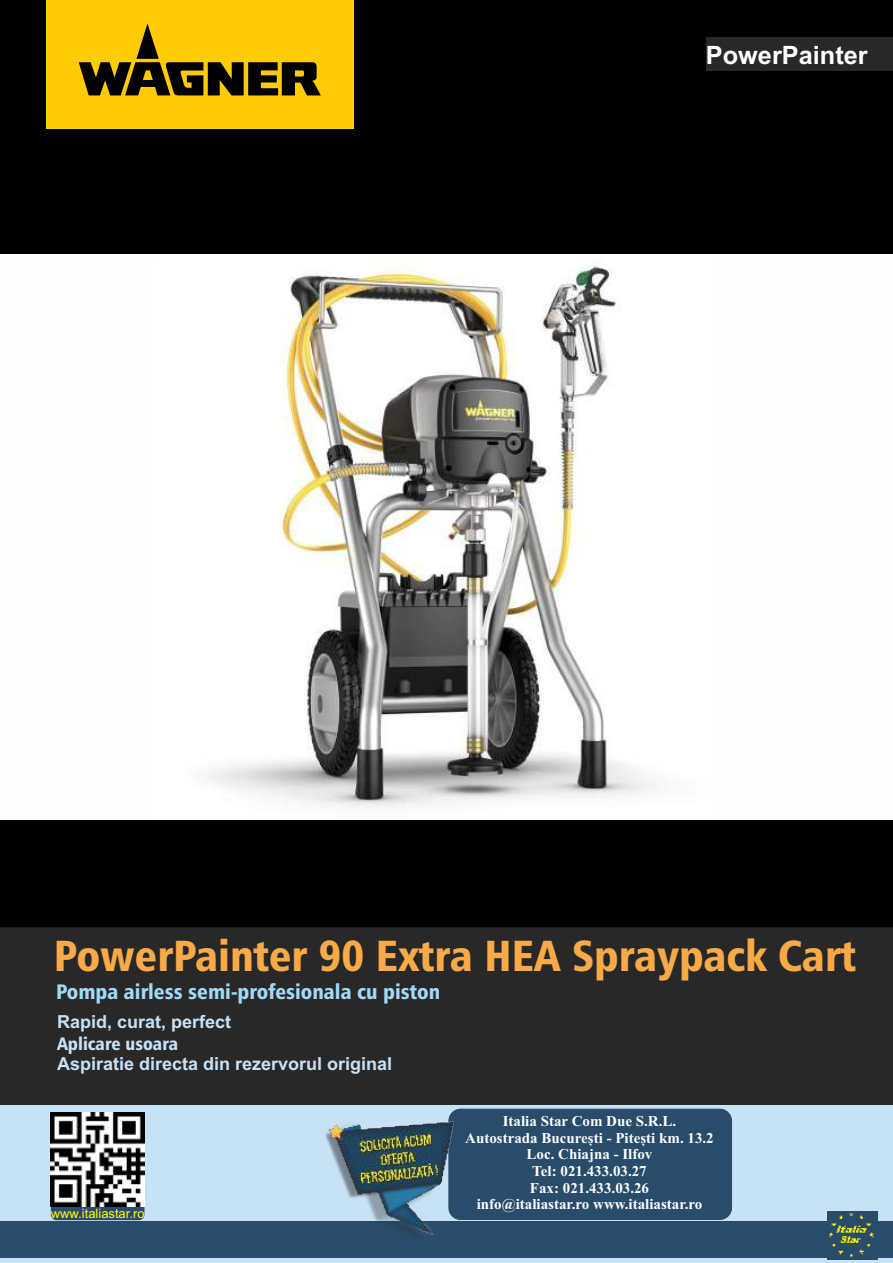
<style>
.page{position:relative;width:893px;height:1263px;background:#fff}
.page>*{position:absolute;margin:0;border:0;box-sizing:border-box;transform-origin:0 0}
.t1{font:43.5px "Humanist 777 BT Black Condensed B";color:#f7aa47}
.t2{font:700 25.35px "Arial";color:#fefefe}
.t3{font:21px "Humanist 777 BT Black Condensed B";color:#a2d9f7}
.t4{font:700 18px "Arial";color:#c7e1f5}
.t5{font:18px "Humanist 777 BT Black Condensed B";color:#c7e1f5}
.t6{font:700 15px/16.6px "Times New Roman";color:#fefefe;text-align:center}
.t7{font:12.9px "Arial";color:#ff0}
</style>
<div class="page">
<div style="left:0;top:0;width:893px;height:1031px;background:#000"></div>
<div style="left:707px;top:38px;width:186px;height:33px;background:#292829"></div>
<div style="left:46px;top:0;width:307px;height:129px;background:#ffcb05"></div>
<svg style="left:79px;top:23px;width:242px;height:72px"></svg>
<div style="left:0;top:927px;width:893px;height:178px;background:#292829"></div>
<div style="left:0;top:1105px;width:893px;height:158px;background:#c7e1f5"></div>
<div style="left:0;top:1221px;width:893px;height:36px;background:#294c6a"></div>
<div style="left:0;top:254px;width:893px;height:566px;background:#fefefe"></div>
<img style="left:207px;top:259px;width:443px;height:548px">
<img style="left:827px;top:1211px;width:51px;height:48px">
<div style="left:449px;top:1109px;width:283px;height:110px;background:#294c6a;border:1px solid #294c6a;border-radius:12px"></div>
<img style="left:325px;top:1120px;width:129px;height:116px">
<div style="left:51px;top:1195px;width:93px;height:25px;background:#2a4c6a;border-radius:6px"></div>
<svg style="left:50px;top:1112px;width:95px;height:95px"></svg>
<img style="left:51px;top:1112px;width:93px;height:94px">
<h2 class="t2" style="left:706px;top:45px;width:163px">PowerPainter</h2>
<h1 class="t1" style="left:54px;top:937px;width:804px">PowerPainter 90 Extra HEA Spraypack Cart</h1>
<h3 class="t3" style="left:56px;top:983px;width:386px">Pompa airless semi-profesionala cu piston</h3>
<p class="t4" style="left:57px;top:1015px;width:176px">Rapid, curat, perfect</p>
<p class="t5" style="left:57px;top:1036px;width:123px">Aplicare usoara</p>
<p class="t4" style="left:57px;top:1057px;width:337px">Aspiratie directa din rezervorul original</p>
<p class="t7" style="left:51px;top:1209px;width:95px">www.italiastar.ro</p>
<p class="t6" style="left:465px;top:1114px;width:250px">Italia Star Com Due S.R.L.<br>Autostrada București - Pitești km. 13.2<br>Loc. Chiajna - Ilfov<br>Tel: 021.433.03.27<br>Fax: 021.433.03.26<br>info@italiastar.ro www.italiastar.ro</p>
</div>
